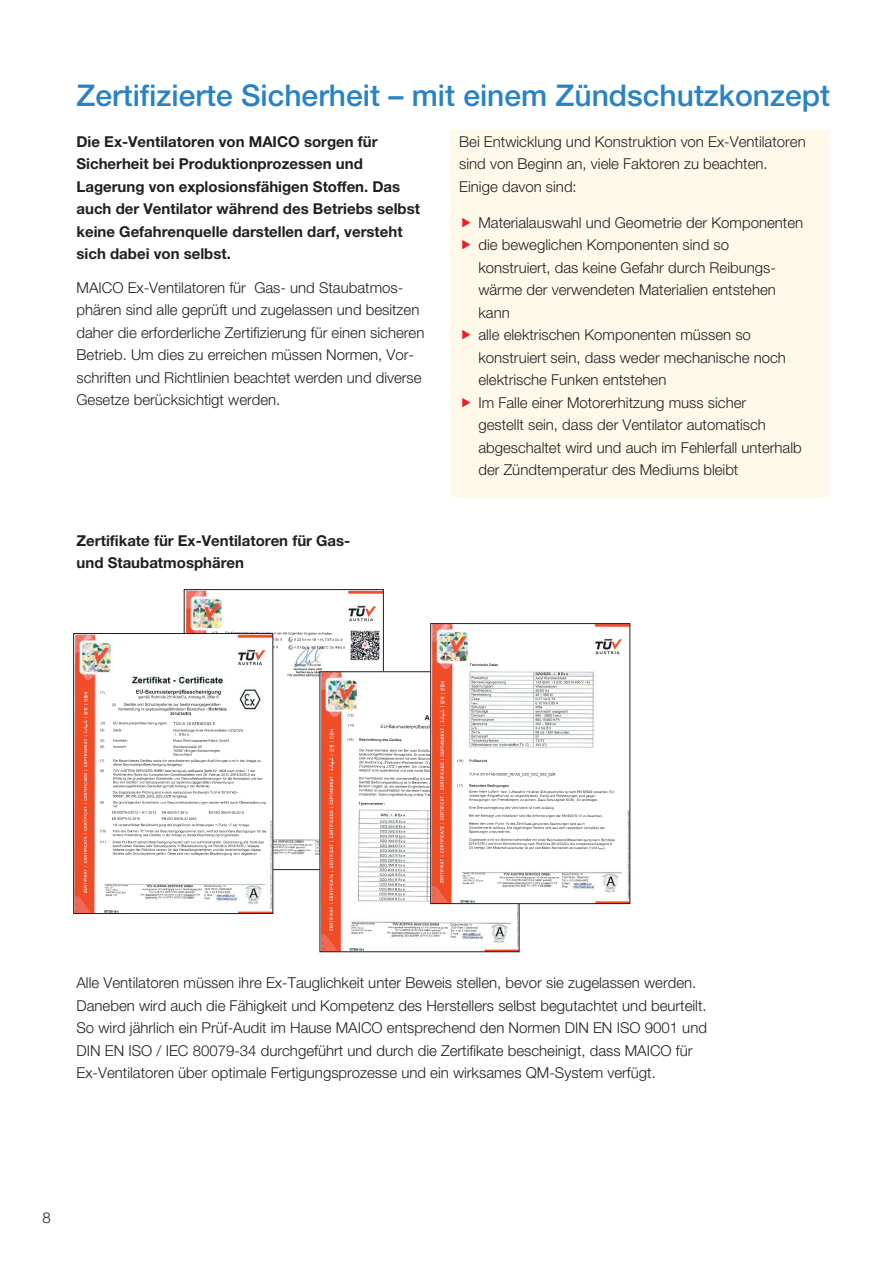
<style>
.page{position:relative;width:893px;height:1263px;background:#fff}
.page>*{position:absolute;margin:0;border:0;box-sizing:border-box;transform-origin:0 0}
.t1{font:500 30px "Helvetica Neue LT Std";color:#2783c5}
.t2{font:300 15px/22.5px "Helvetica Neue LTW1 G";color:#231f20}
.t3{font:700 15px/22.5px "Helvetica Neue LTW1 G";color:#231f20}
</style>
<div class="page">
<div style="left:450px;top:130px;width:378px;height:366px;background:#fff9ea"></div>
<img style="left:186px;top:591px;width:196px;height:277px">
<img style="left:348px;top:606px;width:27px;height:11px">
<img style="left:213px;top:619px;width:169px;height:246px">
<img style="left:322px;top:673px;width:195px;height:277px">
<img style="left:348px;top:700px;width:169px;height:247px">
<img style="left:329px;top:730px;width:6px;height:200px">
<svg style="left:350px;top:949px;width:14px;height:1px"></svg>
<div style="left:320px;top:671px;width:199px;height:281px;border:1px solid #231f20"></div>
<img style="left:432px;top:625px;width:196px;height:277px">
<img style="left:594px;top:639px;width:28px;height:11px">
<img style="left:457px;top:652px;width:162px;height:236px">
<svg style="left:614px;top:878px;width:3px;height:5px"></svg>
<img style="left:440px;top:682px;width:5px;height:200px">
<img style="left:461px;top:900px;width:14px;height:2px">
<div style="left:430px;top:623px;width:200px;height:281px;border:1px solid #231f20"></div>
<img style="left:75px;top:635px;width:196px;height:277px">
<img style="left:101px;top:663px;width:170px;height:246px">
<img style="left:83px;top:692px;width:6px;height:200px">
<img style="left:104px;top:910px;width:14px;height:2px">
<div style="left:73px;top:633px;width:200px;height:281px;border:1px solid #231f20"></div>
<h1 class="t1" style="left:77px;top:78px;width:755px">Zertifizierte Sicherheit – mit einem Zündschutzkonzept</h1>
<p class="t3" style="left:77px;top:130px;width:345px">Die Ex-Ventilatoren von MAICO sorgen für Sicherheit bei Produktionprozessen und Lagerung von explosionsfähigen Stoffen. Das auch der Ventilator während des Betriebs selbst keine Gefahrenquelle darstellen darf, versteht sich dabei von selbst.</p>
<p class="t2" style="left:77px;top:276px;width:349px">MAICO Ex-Ventilatoren für Gas- und Staubatmos&shy;phären sind alle geprüft und zugelassen und besitzen daher die erforderliche Zertifizierung für einen sicheren Betrieb. Um dies zu erreichen müssen Normen, Vor&shy;schriften und Richtlinien beachtet werden und diverse Gesetze berücksichtigt werden.</p>
<p class="t2" style="left:459px;top:130px;width:348px">Bei Entwicklung und Konstruktion von Ex-Ventilatoren sind von Beginn an, viele Faktoren zu beachten.<br>Einige davon sind:</p>
<p class="t2" style="left:478px;top:211px;width:326px">Materialauswahl und Geometrie der Komponenten die beweglichen Komponenten sind so konstruiert, das keine Gefahr durch Reibungs&shy;wärme der verwendeten Materialien entstehen kann<br>alle elektrischen Komponenten müssen so konstruiert sein, dass weder mechanische noch elektrische Funken entstehen<br>Im Falle einer Motorerhitzung muss sicher<br>gestellt sein, dass der Ventilator automatisch abgeschaltet wird und auch im Fehlerfall unterhalb der Zündtemperatur des Mediums bleibt</p>
<p class="t3" style="left:77px;top:529px;width:275px">Zertifikate für Ex-Ventilatoren für Gas&shy;und Staubatmosphären</p>
<p class="t2" style="left:77px;top:971px;width:632px">Alle Ventilatoren müssen ihre Ex-Tauglichkeit unter Beweis stellen, bevor sie zugelassen werden.<br>Daneben wird auch die Fähigkeit und Kompetenz des Herstellers selbst begutachtet und beurteilt.<br>So wird jährlich ein Prüf-Audit im Hause MAICO entsprechend den Normen DIN EN ISO 9001 und DIN EN ISO / IEC 80079-34 durchgeführt und durch die Zertifikate bescheinigt, dass MAICO für Ex-Ventilatoren über optimale Fertigungsprozesse und ein wirksames QM-System verfügt.</p>
<p class="t2" style="left:43px;top:1206px;width:10px">8</p>
</div>
